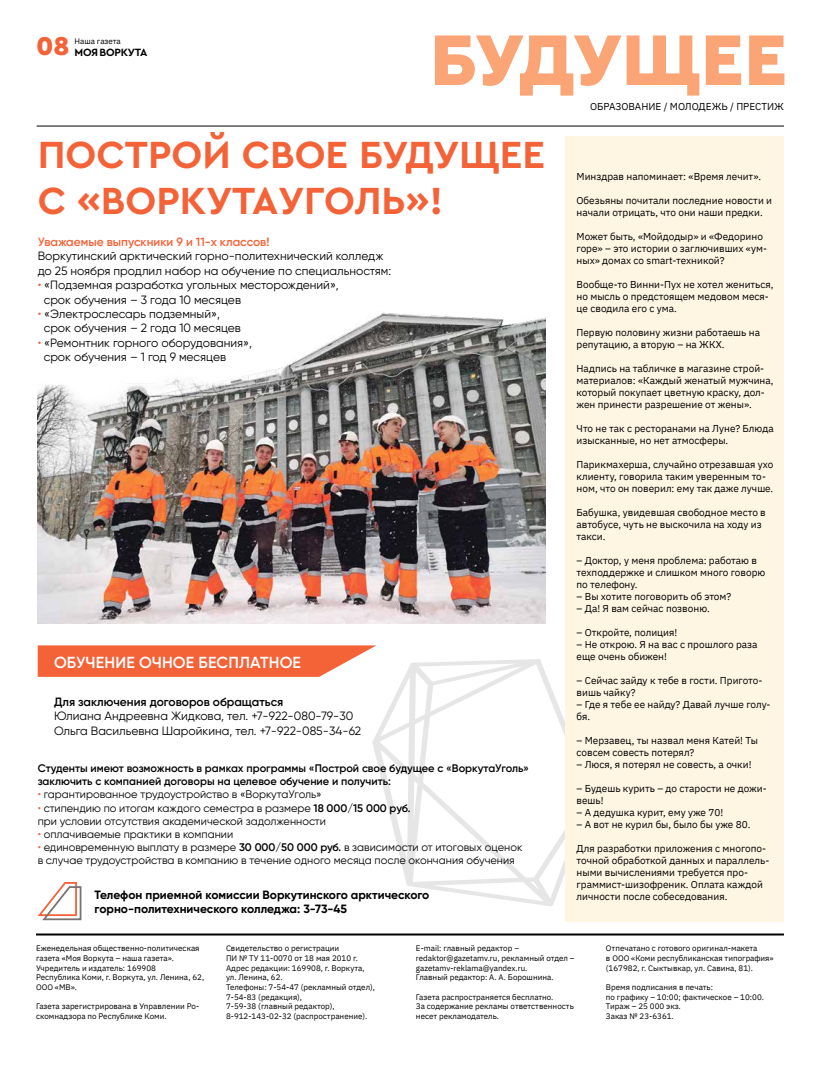
<style>
.page{position:relative;width:820px;height:1078px;background:#fff}
.page>*{position:absolute;margin:0;border:0;box-sizing:border-box;transform-origin:0 0}
.t1{font:900 75px "Cera Pro";letter-spacing:-.01em;color:#fba576}
.t2{font:700 39.6px/46.3px "Cera Pro";color:#f46238}
.t3{font:900 27px "Cera Pro";color:#f46238}
.t4{font:600 16px "Gilroy";letter-spacing:.01em;color:#fff}
.t5{font:12px/14.4px "Gilroy";color:#000}
.t6{font:700 12px/14.4px "Gilroy";color:#000}
.t7{font:600 12px "Gilroy";color:#f46238}
.t8{font:600 12px "Gilroy";color:#000}
.t9{font:11px/13.2px "Gilroy";color:#000}
.t10{font:600 11px/13.2px "Gilroy";color:#000}
.t11{font:700 11px "Cera Pro";letter-spacing:-.02em;color:#000}
.t12{font:10px/12px "IBM Plex Sans";color:#000}
.t13{font:8px/9.6px "IBM Plex Sans";color:#000}
.s1{color:#f46238}
.s2{font-weight:600}
</style>
<div class="page">
<hr style="left:36px;top:933px;width:747px;height:2px;background:#000">
<hr style="left:37px;top:126px;width:746px;height:1px;background:#000">
<svg style="left:372px;top:659px;width:193px;height:247px"></svg>
<img style="left:38px;top:312px;width:507px;height:311px">
<svg style="left:38px;top:882px;width:44px;height:39px"></svg>
<svg style="left:38px;top:645px;width:338px;height:31px;background:#f4704a"></svg>
<div style="left:565px;top:136px;width:218px;height:785px;background:#fff5e3"></div>
<h3 class="t3" style="left:36px;top:28px;width:35px">08</h3>
<p class="t13" style="left:74px;top:35px;width:48px">Наша газета</p>
<p class="t11" style="left:74px;top:45px;width:74px">МОЯВОРКУТА</p>
<h1 class="t1" style="left:430px;top:10px;width:359px">БУДУЩЕЕ</h1>
<p class="t12" style="left:589px;top:100px;width:195px">ОБРАЗОВАНИЕ / МОЛОДЕЖЬ / ПРЕСТИЖ</p>
<h2 class="t2" style="left:38px;top:130px;width:509px">ПОСТРОЙ СВОЕ БУДУЩЕЕ<br>С «ВОРКУТАУГОЛЬ»!</h2>
<p class="t7" style="left:38px;top:234px;width:233px">Уважаемые выпускники 9 и 11-х классов!</p>
<p class="t5" style="left:38px;top:249px;width:355px">Воркутинский арктический горно-политехнический колледж до 25 ноября продлил набор на обучение по специальностям:</p>
<p class="t5" style="left:44px;top:278px;width:296px;text-indent:-6px"><span class="s1">•</span> «Подземная разработка угольных месторождений», срок обучения – 3 года 10 месяцев</p>
<p class="t5" style="left:44px;top:306px;width:199px;text-indent:-6px"><span class="s1">•</span> «Электрослесарь подземный», срок обучения – 2 года 10 месяцев</p>
<p class="t5" style="left:44px;top:335px;width:210px;text-indent:-6px"><span class="s1">•</span> «Ремонтник горного оборудования», срок обучения – 1 год 9 месяцев</p>
<h3 class="t4" style="left:54px;top:652px;width:248px">ОБУЧЕНИЕ ОЧНОЕ БЕСПЛАТНОЕ</h3>
<p class="t8" style="left:54px;top:694px;width:231px">Для заключения договоров обращаться</p>
<p class="t5" style="left:54px;top:708px;width:308px">Юлиана Андреевна Жидкова, тел. +7-922-080-79-30<br>Ольга Васильевна Шаройкина, тел. +7-922-085-34-62</p>
<p class="t10" style="left:38px;top:761px;width:492px">Студенты имеют возможность в рамках программы «Построй свое будущее с «ВоркутаУголь» заключить с компанией договоры на целевое обучение и получить:</p>
<p class="t9" style="left:38px;top:787px;width:285px"><span class="s1">•</span> гарантированное трудоустройство в «ВоркутаУголь»</p>
<p class="t9" style="left:38px;top:800px;width:374px"><span class="s1">•</span> стипендию по итогам каждого семестра в размере <span class="s2">18 000/15 000 руб. </span>при условии отсутствия академической задолженности</p>
<p class="t9" style="left:38px;top:827px;width:197px"><span class="s1">•</span> оплачиваемые практики в компании</p>
<p class="t9" style="left:38px;top:840px;width:486px"><span class="s1">•</span> единовременную выплату в размере <span class="s2">30 000/50 000 руб.</span> в зависимости от итоговых оценок в случае трудоустройства в компанию в течение одного месяца после окончания обучения</p>
<p class="t6" style="left:95px;top:887px;width:336px">Телефон приемной комиссии Воркутинского арктического горно-политехнического колледжа: 3-73-45</p>
<p class="t12" style="left:576px;top:169px;width:186px">Минздрав напоминает: «Время лечит».</p>
<p class="t12" style="left:576px;top:193px;width:197px">Обезьяны почитали последние новости и начали отрицать, что они наши предки.</p>
<p class="t12" style="left:576px;top:229px;width:192px">Может быть, «Мойдодыр» и «Федорино горе» – это истории о заглючивших «ум&shy;ных» домах со smart-техникой?</p>
<p class="t12" style="left:576px;top:277px;width:198px">Вообще-то Винни-Пух не хотел жениться, но мысль о предстоящем медовом меся&shy;це сводила его с ума.</p>
<p class="t12" style="left:576px;top:325px;width:185px">Первую половину жизни работаешь на репутацию, а вторую – на ЖКХ.</p>
<p class="t12" style="left:576px;top:361px;width:198px">Надпись на табличке в магазине строй&shy;материалов: «Каждый женатый мужчина, который покупает цветную краску, дол&shy;жен принести разрешение от жены».</p>
<p class="t12" style="left:576px;top:421px;width:199px">Что не так с ресторанами на Луне? Блюда изысканные, но нет атмосферы.</p>
<p class="t12" style="left:576px;top:457px;width:198px">Парикмахерша, случайно отрезавшая ухо клиенту, говорила таким уверенным то&shy;ном, что он поверил: ему так даже лучше.</p>
<p class="t12" style="left:576px;top:505px;width:191px">Бабушка, увидевшая свободное место в автобусе, чуть не выскочила на ходу из такси.</p>
<p class="t12" style="left:576px;top:553px;width:190px">– Доктор, у меня проблема: работаю в техподдержке и слишком много говорю по телефону.</p>
<p class="t12" style="left:576px;top:589px;width:156px">– Вы хотите поговорить об этом?</p>
<p class="t12" style="left:576px;top:601px;width:135px">– Да! Я вам сейчас позвоню.</p>
<p class="t12" style="left:576px;top:625px;width:102px">– Откройте, полиция!</p>
<p class="t12" style="left:576px;top:637px;width:182px">– Не открою. Я на вас с прошлого раза еще очень обижен!</p>
<p class="t12" style="left:576px;top:673px;width:187px">– Сейчас зайду к тебе в гости. Пригото&shy;вишь чайку?</p>
<p class="t12" style="left:576px;top:697px;width:195px">– Где я тебе ее найду? Давай лучше голу&shy;бя.</p>
<p class="t12" style="left:576px;top:733px;width:183px">– Мерзавец, ты назвал меня Катей! Ты совсем совесть потерял?</p>
<p class="t12" style="left:576px;top:757px;width:176px">– Люся, я потерял не совесть, а очки!</p>
<p class="t12" style="left:576px;top:781px;width:192px">– Будешь курить – до старости не дожи&shy;вешь!</p>
<p class="t12" style="left:576px;top:805px;width:148px">– А дедушка курит, ему уже 70!</p>
<p class="t12" style="left:576px;top:817px;width:175px">– А вот не курил бы, было бы уже 80.</p>
<p class="t12" style="left:576px;top:841px;width:194px">Для разработки приложения с многопо&shy;точной обработкой данных и параллель&shy;ными вычислениями требуется про&shy;граммист-шизофреник. Оплата каждой личности после собеседования.</p>
<p class="t13" style="left:36px;top:942px;width:170px">Еженедельная общественно-политическая газета «Моя Воркута – наша газета».<br>Учредитель и издатель: 169908<br>Республика Коми, г. Воркута, ул. Ленина, 62,<br>ООО «МВ».</p>
<p class="t13" style="left:36px;top:1000px;width:165px">Газета зарегистрирована в Управлении Ро&shy;скомнадзора по Республике Коми.</p>
<p class="t13" style="left:226px;top:942px;width:150px">Свидетельство о регистрации<br>ПИ № ТУ 11-0070 от 18 мая 2010 г.<br>Адрес редакции: 169908, г. Воркута, ул. Ленина, 62.<br>Телефоны: 7-54-47 (рекламный отдел),<br>7-54-83 (редакция),<br>7-59-38 (главный редактор),<br>8-912-143-02-32 (распространение).</p>
<p class="t13" style="left:416px;top:942px;width:160px">E-mail: главный редактор – redaktor@gazetamv.ru, рекламный отдел – gazetamv-reklama@yandex.ru.<br>Главный редактор: А. А. Борошнина.</p>
<p class="t13" style="left:416px;top:990px;width:159px">Газета распространяется бесплатно.<br>За содержание рекламы ответственность несет рекламодатель.</p>
<p class="t13" style="left:605px;top:942px;width:169px">Отпечатано с готового оригинал-макета<br>в ООО «Коми республиканская типография» (167982, г. Сыктывкар, ул. Савина, 81).</p>
<p class="t13" style="left:605px;top:981px;width:159px">Время подписания в печать:<br>по графику – 10:00; фактическое – 10:00.<br>Тираж – 25 000 экз.<br>Заказ № 23-6361.</p>
</div>
